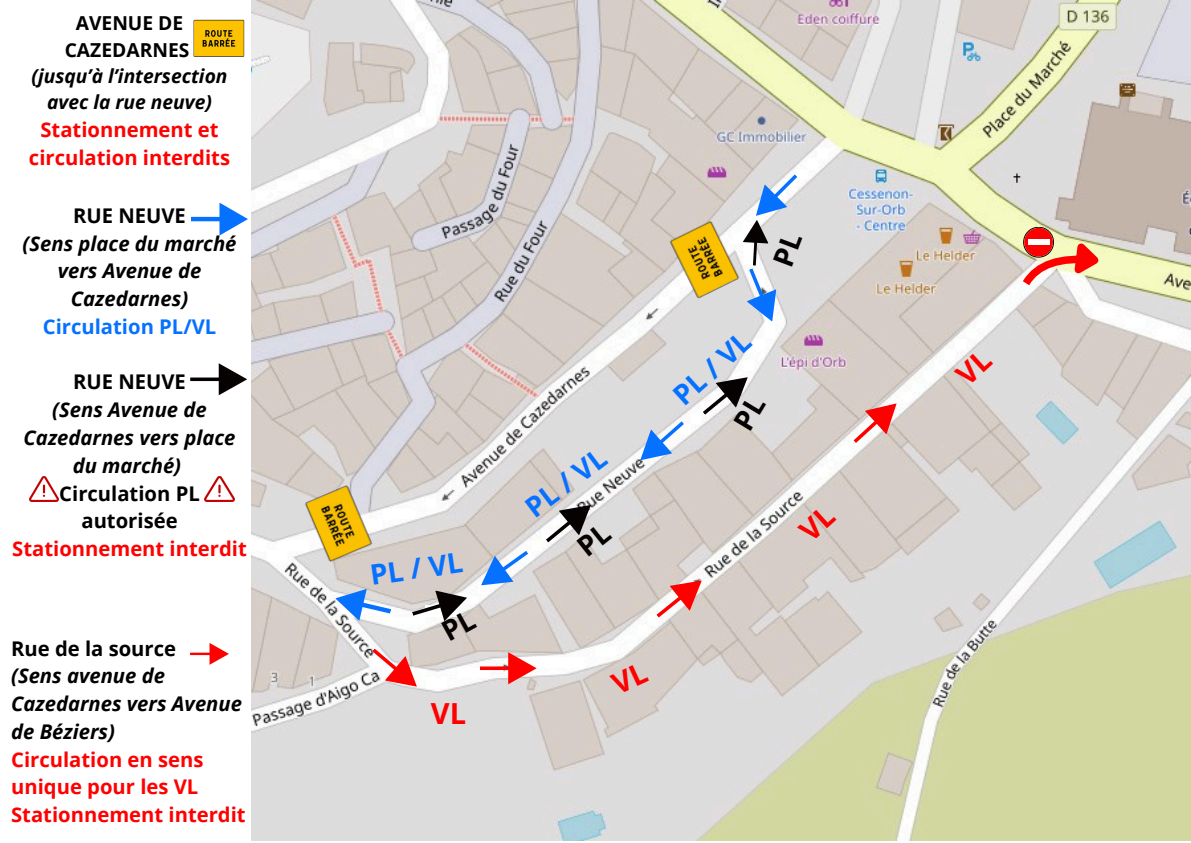
<style>
.page{position:relative;width:1191px;height:843px;background:#fff}
.page>*{position:absolute;margin:0;border:0;box-sizing:border-box;transform-origin:0 0}
.t1{font:700 29px "Open Sans";color:#f00}
.t2{font:700 28px "Open Sans";color:#0771ff}
.t3{font:italic 700 20.2px/27.8px "Open Sans";color:#000;text-align:center}
.t4{font:700 20.2px/27.8px "Open Sans";color:#f00;text-align:center}
.t5{font:700 20.2px/27.8px "Open Sans";color:#000;text-align:center}
.t6{font:700 20.2px "Open Sans";color:#0771ff}
.t7{font:italic 700 19.2px/26.2px "Open Sans";color:#000;text-align:center}
.t8{font:700 19.2px/26.2px "Open Sans";color:#000;text-align:center}
</style>
<div class="page">
<img style="left:252px;top:0;width:938px;height:840px">
<img style="left:645px;top:204px;width:97px;height:107px">
<img style="left:280px;top:472px;width:115px;height:104px">
<svg style="left:640px;top:421px;width:44px;height:39px"></svg>
<svg style="left:335px;top:588px;width:56px;height:32px"></svg>
<svg style="left:853px;top:403px;width:43px;height:40px"></svg>
<svg style="left:656px;top:580px;width:45px;height:37px"></svg>
<svg style="left:479px;top:652px;width:57px;height:32px"></svg>
<svg style="left:372px;top:648px;width:45px;height:38px"></svg>
<svg style="left:190px;top:643px;width:39px;height:21px"></svg>
<svg style="left:190px;top:363px;width:57px;height:32px"></svg>
<svg style="left:191px;top:203px;width:57px;height:32px"></svg>
<img style="left:193px;top:19px;width:52px;height:38px">
<svg style="left:1011px;top:231px;width:98px;height:65px"></svg>
<svg style="left:1023px;top:227px;width:30px;height:30px"></svg>
<div style="left:1023px;top:227px;width:30px;height:30px;border:1px solid #000;border-radius:50%"></div>
<div style="left:1024px;top:228px;width:28px;height:28px;background:#f00;border-radius:50%"></div>
<div style="left:1027px;top:239px;width:22px;height:6px;background:#fff"></div>
<img style="left:29px;top:476px;width:29px;height:25px">
<img style="left:205px;top:476px;width:29px;height:25px">
<svg style="left:797px;top:504px;width:39px;height:38px"></svg>
<svg style="left:609px;top:661px;width:40px;height:34px"></svg>
<svg style="left:953px;top:348px;width:40px;height:39px;background:#dedcdb"></svg>
<svg style="left:412px;top:550px;width:116px;height:90px;background:#c6c6ca"></svg>
<svg style="left:545px;top:504px;width:67px;height:52px;background:#bcb9b8"></svg>
<svg style="left:702px;top:377px;width:64px;height:53px;background:#bdbbba"></svg>
<svg style="left:742px;top:174px;width:60px;height:147px"></svg>
<p class="t8" style="left:65px;top:10px;width:126px">AVENUE DE<br>CAZEDARNES</p>
<p class="t7" style="left:32px;top:62px;width:197px">(jusqu’à l’intersection avec la rue neuve)</p>
<p class="t4" style="left:29px;top:115px;width:203px">Stationnement et circulation interdits</p>
<p class="t5" style="left:73px;top:201px;width:114px">RUE NEUVE</p>
<p class="t3" style="left:23px;top:229px;width:215px">(Sens place du marché vers Avenue de<br>Cazedarnes)</p>
<p class="t6" style="left:43px;top:312px;width:175px">Circulation PL/VL</p>
<p class="t5" style="left:73px;top:367px;width:114px">RUE NEUVE</p>
<p class="t3" style="left:24px;top:395px;width:213px">(Sens Avenue de<br>Cazedarnes vers place du marché)</p>
<p class="t5" style="left:59px;top:478px;width:142px">Circulation PL autorisée</p>
<p class="t4" style="left:12px;top:534px;width:236px">Stationnement interdit</p>
<p class="t5" style="left:11px;top:633px;width:166px">Rue de la source</p>
<p class="t3" style="left:11px;top:661px;width:232px;text-align:left">(Sens avenue de<br>Cazedarnes vers Avenue de Béziers)</p>
<p class="t4" style="left:11px;top:744px;width:194px;text-align:left">Circulation en sens unique pour les VL</p>
<p class="t4" style="left:11px;top:800px;width:236px">Stationnement interdit</p>
<p class="t2" style="left:367px;top:555px;width:95px;rotate:-8deg">PL/VL</p>
<h1 class="t1" style="left:431px;top:693px;width:37px">VL</h1>
<p class="t2" style="left:516px;top:494px;width:95px;rotate:-37deg">PL / VL</p>
<p class="t2" style="left:664px;top:384px;width:95px;rotate:-42deg">PL / VL</p>
</div>
